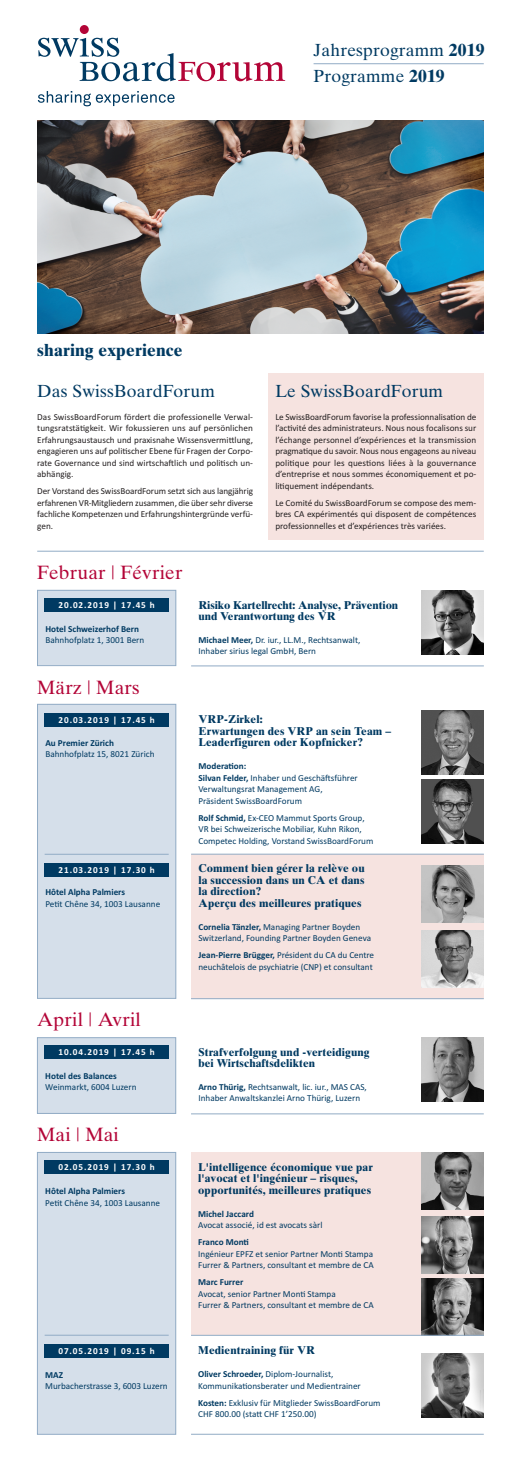
<style>
.page{position:relative;width:521px;height:1469px;background:#fff}
.page>*{position:absolute;margin:0;border:0;box-sizing:border-box;transform-origin:0 0}
.t1{font:19.25px "Times Ten";letter-spacing:.01em;color:#b30437}
.t2{font:17.5px/25.6px "Times Ten";letter-spacing:.01em;color:#003a62}
.t3{font:700 17.5px "Times Ten";letter-spacing:.01em;color:#003a62}
.t4{font:700 11.38px/11.5px "Times Ten";letter-spacing:.01em;color:#003a62}
.t5{font:9.19px/11.5px "Calibri";color:#003a62}
.t6{font:9.19px/11.5px "Calibri";color:#231f20;text-align:justify}
.t7{font:700 9.19px "Calibri";color:#003a62}
.t8{font:700 9.19px "Calibri";letter-spacing:.1em;color:#fff}
.s1{font-weight:700}
</style>
<div class="page">
<div style="left:191px;top:854px;width:293px;height:144px;background:#f6e3e0"></div>
<div style="left:191px;top:1152px;width:293px;height:183px;background:#f6e3e0"></div>
<div style="left:38px;top:590px;width:137px;height:75px;background:#d5dfea"></div>
<div style="left:37px;top:590px;width:139px;height:76px;border:1px solid #91abc5"></div>
<img style="left:37px;top:121px;width:447px;height:212px">
<hr style="left:191px;top:998px;width:293px;height:1px;background:#91abc5">
<div style="left:45px;top:598px;width:124px;height:14px;background:#003a62"></div>
<svg style="left:38px;top:91px;width:137px;height:15px"></svg>
<div style="left:80px;top:25px;width:9px;height:9px;background:#b30437;border-radius:50%"></div>
<svg style="left:38px;top:38px;width:247px;height:43px"></svg>
<img style="left:422px;top:590px;width:62px;height:64px">
<div style="left:268px;top:373px;width:216px;height:167px;background:#f6e3e0"></div>
<hr style="left:37px;top:551px;width:447px;height:1px;background:#91abc5">
<hr style="left:191px;top:665px;width:293px;height:1px;background:#91abc5">
<div style="left:38px;top:704px;width:137px;height:294px;background:#d5dfea"></div>
<div style="left:37px;top:704px;width:139px;height:294px;border:1px solid #91abc5"></div>
<div style="left:45px;top:713px;width:124px;height:14px;background:#003a62"></div>
<div style="left:45px;top:862px;width:124px;height:14px;background:#003a62"></div>
<img style="left:422px;top:710px;width:62px;height:64px">
<img style="left:422px;top:779px;width:62px;height:64px">
<img style="left:422px;top:865px;width:62px;height:57px">
<img style="left:422px;top:930px;width:62px;height:57px">
<img style="left:422px;top:1216px;width:62px;height:57px">
<img style="left:422px;top:1278px;width:62px;height:56px">
<hr style="left:191px;top:853px;width:293px;height:1px;background:#91abc5">
<hr style="left:45px;top:854px;width:124px;height:1px;background:#91abc5">
<div style="left:38px;top:1038px;width:137px;height:75px;background:#d5dfea"></div>
<div style="left:37px;top:1037px;width:139px;height:76px;border:1px solid #91abc5"></div>
<div style="left:45px;top:1045px;width:124px;height:14px;background:#003a62"></div>
<img style="left:422px;top:1037px;width:62px;height:64px">
<hr style="left:191px;top:1113px;width:293px;height:1px;background:#91abc5">
<hr style="left:191px;top:1433px;width:293px;height:1px;background:#91abc5">
<div style="left:38px;top:1152px;width:137px;height:281px;background:#d5dfea"></div>
<div style="left:37px;top:1152px;width:139px;height:282px;border:1px solid #91abc5"></div>
<div style="left:45px;top:1160px;width:124px;height:14px;background:#003a62"></div>
<div style="left:45px;top:1344px;width:124px;height:13px;background:#003a62"></div>
<img style="left:422px;top:1152px;width:62px;height:57px">
<img style="left:422px;top:1353px;width:61px;height:64px">
<hr style="left:314px;top:63px;width:170px;height:1px;background:#91abc5">
<hr style="left:45px;top:1334px;width:124px;height:1px;background:#91abc5">
<hr style="left:191px;top:1334px;width:293px;height:1px;background:#91abc5">
<h2 class="t2" style="left:313px;top:39px;width:172px">Jahresprogramm <span class="s1">2019<br></span>Programme <span class="s1">2019</span></h2>
<h2 class="t3" style="left:37px;top:344px;width:147px">sharing experience</h2>
<h2 class="t2" style="left:37px;top:380px;width:179px">Das SwissBoardForum</h2>
<p class="t6" style="left:37px;top:411px;width:217px">Das SwissBoardForum fördert die professionelle Verwal&shy;tungsratstätigkeit. Wir fokussieren uns auf persönlichen Erfahrungsaustausch und praxisnahe Wissensvermittlung, engagieren uns auf politischer Ebene für Fragen der Corpo&shy;rate Governance und sind wirtschaftlich und politisch un&shy;abhängig.</p>
<p class="t6" style="left:37px;top:485px;width:217px">Der Vorstand des SwissBoardForum setzt sich aus langjährig erfahrenen VR-Mitgliedern zusammen, die über sehr diverse fachliche Kompetenzen und Erfahrungshintergründe verfü&shy;gen.</p>
<h1 class="t1" style="left:37px;top:565px;width:147px">Februar | Février</h1>
<h2 class="t2" style="left:275px;top:380px;width:169px">Le SwissBoardForum</h2>
<p class="t6" style="left:275px;top:411px;width:202px">Le SwissBoardForum favorise la professionnalisation de l’activité des administrateurs. Nous nous focalisons sur l’échange personnel d’expériences et la transmission pragmatique du savoir. Nous nous engageons au niveau politique pour les questions liées à la gouvernance d’entreprise et nous sommes économiquement et po&shy;litiquement indépendants.</p>
<p class="t6" style="left:275px;top:497px;width:202px">Le Comité du SwissBoardForum se compose des mem&shy;bres CA expérimentés qui disposent de compétences professionnelles et d’expériences très variées.</p>
<p class="t8" style="left:59px;top:599px;width:98px">20.02.2019 | 17.45 h</p>
<p class="t7" style="left:45px;top:623px;width:95px">Hotel Schweizerhof Bern</p>
<p class="t5" style="left:45px;top:634px;width:100px">Bahnhofplatz 1, 3001 Bern</p>
<h1 class="t1" style="left:37px;top:680px;width:104px">März | Mars</h1>
<p class="t8" style="left:59px;top:715px;width:98px">20.03.2019 | 17.45 h</p>
<p class="t7" style="left:45px;top:737px;width:70px">Au Premier Zürich</p>
<p class="t5" style="left:45px;top:748px;width:111px">Bahnhofplatz 15, 8021 Zürich</p>
<p class="t8" style="left:59px;top:864px;width:98px">21.03.2019 | 17.30 h</p>
<p class="t7" style="left:45px;top:886px;width:81px">Hôtel Alpha Palmiers</p>
<p class="t5" style="left:45px;top:897px;width:116px">Petit Chêne 34, 1003 Lausanne</p>
<h1 class="t1" style="left:37px;top:1012px;width:105px">April | Avril</h1>
<p class="t8" style="left:58px;top:1046px;width:98px">10.04.2019 | 17.45 h</p>
<p class="t7" style="left:45px;top:1070px;width:73px">Hotel des Balances</p>
<p class="t5" style="left:45px;top:1081px;width:93px">Weinmarkt, 6004 Luzern</p>
<h1 class="t1" style="left:37px;top:1127px;width:83px">Mai | Mai</h1>
<p class="t8" style="left:58px;top:1161px;width:98px">02.05.2019 | 17.30 h</p>
<p class="t7" style="left:45px;top:1185px;width:81px">Hôtel Alpha Palmiers</p>
<p class="t5" style="left:45px;top:1196px;width:116px">Petit Chêne 34, 1003 Lausanne</p>
<p class="t8" style="left:58px;top:1345px;width:98px">07.05.2019 | 09.15 h</p>
<p class="t7" style="left:45px;top:1368px;width:19px">MAZ</p>
<p class="t5" style="left:45px;top:1380px;width:124px">Murbacherstrasse 3, 6003 Luzern</p>
<p class="t4" style="left:198px;top:600px;width:201px">Risiko Kartellrecht: Analyse, Prävention und Verantwortung des VR</p>
<p class="t5" style="left:198px;top:634px;width:163px"><span class="s1">Michael Meer,</span> Dr. iur., LL.M., Rechtsanwalt,<br>Inhaber sirius legal GmbH, Bern</p>
<p class="t4" style="left:198px;top:715px;width:194px">VRP-Zirkel:<br>Erwartungen des VRP an sein Team –<br>Leaderfiguren oder Kopfnicker?</p>
<p class="t5" style="left:198px;top:760px;width:161px"><span class="s1">Moderation:<br>Silvan Felder,</span> Inhaber und Geschäftsführer<br>Verwaltungsrat Management AG,<br>Präsident SwissBoardForum</p>
<p class="t5" style="left:198px;top:812px;width:176px"><span class="s1">Rolf Schmid,</span> Ex-CEO Mammut Sports Group,<br>VR bei Schweizerische Mobiliar, Kuhn Rikon,<br>Competec Holding, Vorstand SwissBoardForum</p>
<p class="t4" style="left:198px;top:864px;width:168px">Comment bien gérer la relève ou la succession dans un CA et dans la direction?<br>Aperçu des meilleures pratiques</p>
<p class="t5" style="left:198px;top:920px;width:174px"><span class="s1">Cornelia Tänzler,</span> Managing Partner Boyden<br>Switzerland, Founding Partner Boyden Geneva</p>
<p class="t5" style="left:198px;top:949px;width:177px"><span class="s1">Jean-Pierre Brügger,</span> Président du CA du Centre neuchâtelois de psychiatrie (CNP) et consultant</p>
<p class="t4" style="left:198px;top:1047px;width:173px">Strafverfolgung und -verteidigung bei Wirtschaftsdelikten</p>
<p class="t5" style="left:198px;top:1081px;width:170px"><span class="s1">Arno Thürig,</span> Rechtsanwalt, lic. iur., MAS CAS,<br>Inhaber Anwaltskanzlei Arno Thürig, Luzern</p>
<p class="t4" style="left:198px;top:1162px;width:176px">L'intelligence économique vue par l'avocat et l'ingénieur – risques, opportunités, meilleures pratiques</p>
<p class="t7" style="left:198px;top:1207px;width:57px">Michel Jaccard</p>
<p class="t5" style="left:198px;top:1219px;width:126px">Avocat associé, id est avocats sàrl</p>
<p class="t7" style="left:198px;top:1236px;width:52px">Franco Monti</p>
<p class="t5" style="left:198px;top:1247px;width:177px">Ingénieur EPFZ et senior Partner Monti Stampa<br>Furrer &amp; Partners, consultant et membre de CA</p>
<p class="t7" style="left:198px;top:1276px;width:47px">Marc Furrer</p>
<p class="t5" style="left:198px;top:1287px;width:177px">Avocat, senior Partner Monti Stampa<br>Furrer &amp; Partners, consultant et membre de CA</p>
<p class="t4" style="left:198px;top:1345px;width:118px">Medientraining für VR</p>
<p class="t5" style="left:198px;top:1368px;width:164px"><span class="s1">Oliver Schroeder,</span> Diplom-Journalist,<br>Kommunikationsberater und Medientrainer</p>
<p class="t5" style="left:198px;top:1396px;width:184px"><span class="s1">Kosten:</span> Exklusiv für Mitglieder SwissBoardForum<br>CHF 800.00 (statt CHF 1’250.00)</p>
</div>
